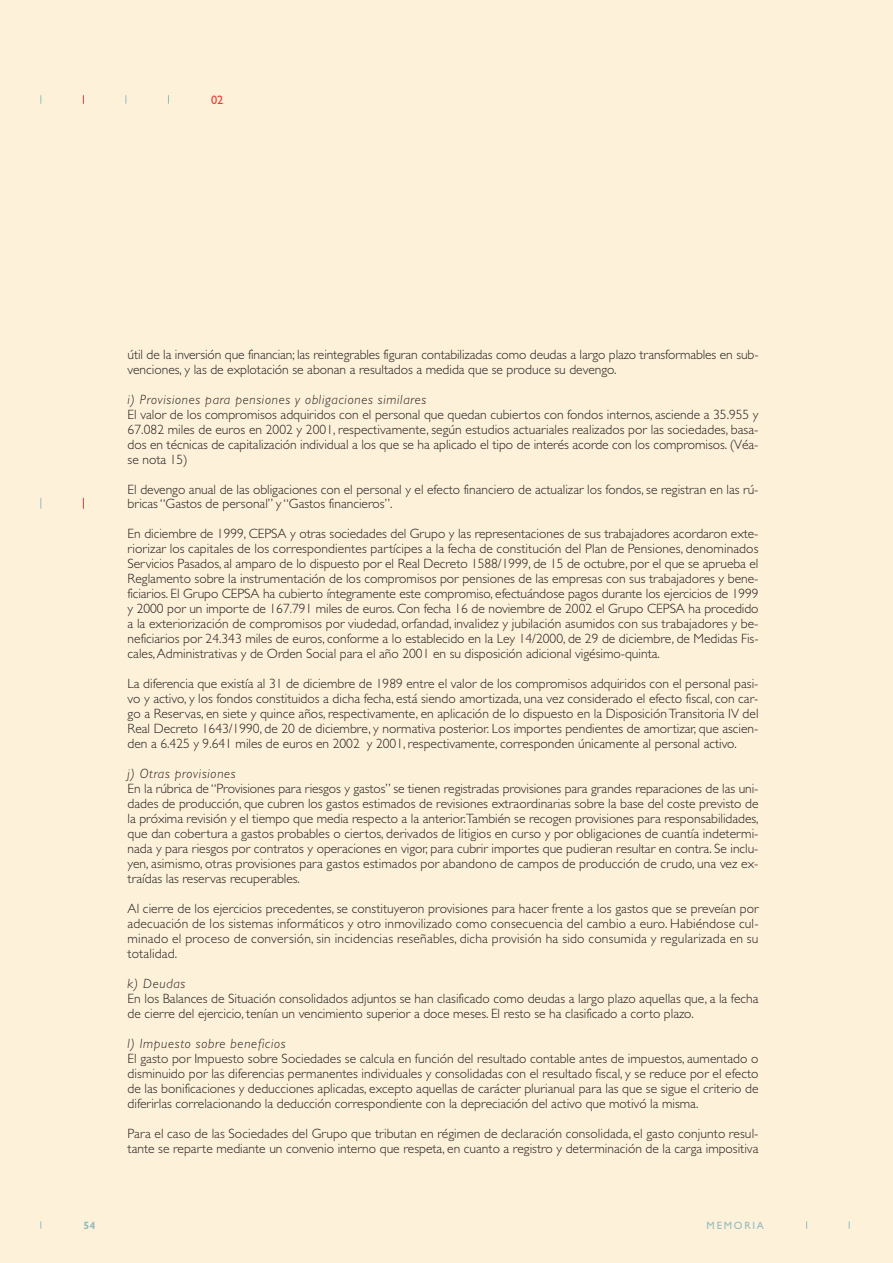
<style>
.page{position:relative;width:893px;height:1263px;background:#fff}
.page>*{position:absolute;margin:0;border:0;box-sizing:border-box;transform-origin:0 0}
.t1{font:300 13.5px/15px "Gill Sans";color:#231f20;text-align:justify}
.t2{font:italic 300 13.5px "Gill Sans";letter-spacing:.05em;color:#231f20}
.t3{font:12.3px "Gill Sans";color:#ee3b32}
.t4{font:10.65px "Gill Sans";letter-spacing:.165em;color:#92bdc1}
.t5{font:700 10.65px "Gill Sans";color:#92bdc1}
</style>
<div class="page">
<div style="left:0;top:0;width:892px;height:1263px;background:#fef1d9"></div>
<p class="t3" style="left:211px;top:96px;width:14px">02</p>
<p class="t5" style="left:83px;top:1221px;width:13px">54</p>
<p class="t1" style="left:128px;top:348px;width:632px">útil de la inversión que financian; las reintegrables figuran contabilizadas como deudas a largo plazo transformables en sub&shy;venciones, y las de explotación se abonan a resultados a medida que se produce su devengo.</p>
<p class="t2" style="left:128px;top:394px;width:300px">i) Provisiones para pensiones y obligaciones similares</p>
<p class="t1" style="left:128px;top:408px;width:632px">El valor de los compromisos adquiridos con el personal que quedan cubiertos con fondos internos, asciende a 35.955 y 67.082 miles de euros en 2002 y 2001, respectivamente, según estudios actuariales realizados por las sociedades, basa&shy;dos en técnicas de capitalización individual a los que se ha aplicado el tipo de interés acorde con los compromisos. (Véa&shy;se nota 15)</p>
<p class="t1" style="left:128px;top:483px;width:632px">El devengo anual de las obligaciones con el personal y el efecto financiero de actualizar los fondos, se registran en las rú&shy;bricas “Gastos de personal” y “Gastos financieros”.</p>
<p class="t1" style="left:128px;top:528px;width:632px">En diciembre de 1999, CEPSA y otras sociedades del Grupo y las representaciones de sus trabajadores acordaron exte&shy;riorizar los capitales de los correspondientes partícipes a la fecha de constitución del Plan de Pensiones, denominados Servicios Pasados, al amparo de lo dispuesto por el Real Decreto 1588/1999, de 15 de octubre, por el que se aprueba el Reglamento sobre la instrumentación de los compromisos por pensiones de las empresas con sus trabajadores y bene&shy;ficiarios. El Grupo CEPSA ha cubierto íntegramente este compromiso, efectuándose pagos durante los ejercicios de 1999 y 2000 por un importe de 167.791 miles de euros. Con fecha 16 de noviembre de 2002 el Grupo CEPSA ha procedido a la exteriorización de compromisos por viudedad, orfandad, invalidez y jubilación asumidos con sus trabajadores y be&shy;neficiarios por 24.343 miles de euros, conforme a lo establecido en la Ley 14/2000, de 29 de diciembre, de Medidas Fis&shy;cales,Administrativas y de Orden Social para el año 2001 en su disposición adicional vigésimo-quinta.</p>
<p class="t1" style="left:128px;top:678px;width:632px">La diferencia que existía al 31 de diciembre de 1989 entre el valor de los compromisos adquiridos con el personal pasi&shy;vo y activo, y los fondos constituidos a dicha fecha, está siendo amortizada, una vez considerado el efecto fiscal, con car&shy;go a Reservas, en siete y quince años, respectivamente, en aplicación de lo dispuesto en la Disposición Transitoria IV del Real Decreto 1643/1990, de 20 de diciembre, y normativa posterior. Los importes pendientes de amortizar, que ascien&shy;den a 6.425 y 9.641 miles de euros en 2002 y 2001, respectivamente, corresponden únicamente al personal activo.</p>
<p class="t2" style="left:128px;top:769px;width:110px">j) Otras provisiones</p>
<p class="t1" style="left:128px;top:783px;width:632px">En la rúbrica de “Provisiones para riesgos y gastos” se tienen registradas provisiones para grandes reparaciones de las uni&shy;dades de producción, que cubren los gastos estimados de revisiones extraordinarias sobre la base del coste previsto de la próxima revisión y el tiempo que media respecto a la anterior.También se recogen provisiones para responsabilidades, que dan cobertura a gastos probables o ciertos, derivados de litigios en curso y por obligaciones de cuantía indetermi&shy;nada y para riesgos por contratos y operaciones en vigor, para cubrir importes que pudieran resultar en contra. Se inclu&shy;yen, asimismo, otras provisiones para gastos estimados por abandono de campos de producción de crudo, una vez ex&shy;traídas las reservas recuperables.</p>
<p class="t1" style="left:128px;top:903px;width:632px">Al cierre de los ejercicios precedentes, se constituyeron provisiones para hacer frente a los gastos que se preveían por adecuación de los sistemas informáticos y otro inmovilizado como consecuencia del cambio a euro. Habiéndose cul&shy;minado el proceso de conversión, sin incidencias reseñables, dicha provisión ha sido consumida y regularizada en su totalidad.</p>
<p class="t2" style="left:128px;top:979px;width:59px">k) Deudas</p>
<p class="t1" style="left:128px;top:993px;width:632px">En los Balances de Situación consolidados adjuntos se han clasificado como deudas a largo plazo aquellas que, a la fecha de cierre del ejercicio, tenían un vencimiento superior a doce meses. El resto se ha clasificado a corto plazo.</p>
<p class="t2" style="left:128px;top:1039px;width:160px">l) Impuesto sobre beneficios</p>
<p class="t1" style="left:128px;top:1053px;width:632px">El gasto por Impuesto sobre Sociedades se calcula en función del resultado contable antes de impuestos, aumentado o disminuido por las diferencias permanentes individuales y consolidadas con el resultado fiscal, y se reduce por el efecto de las bonificaciones y deducciones aplicadas, excepto aquellas de carácter plurianual para las que se sigue el criterio de diferirlas correlacionando la deducción correspondiente con la depreciación del activo que motivó la misma.</p>
<p class="t1" style="left:128px;top:1128px;width:632px">Para el caso de las Sociedades del Grupo que tributan en régimen de declaración consolidada, el gasto conjunto resul&shy;tante se reparte mediante un convenio interno que respeta, en cuanto a registro y determinación de la carga impositiva</p>
<p class="t4" style="left:706px;top:1221px;width:59px">MEMORIA</p>
</div>
